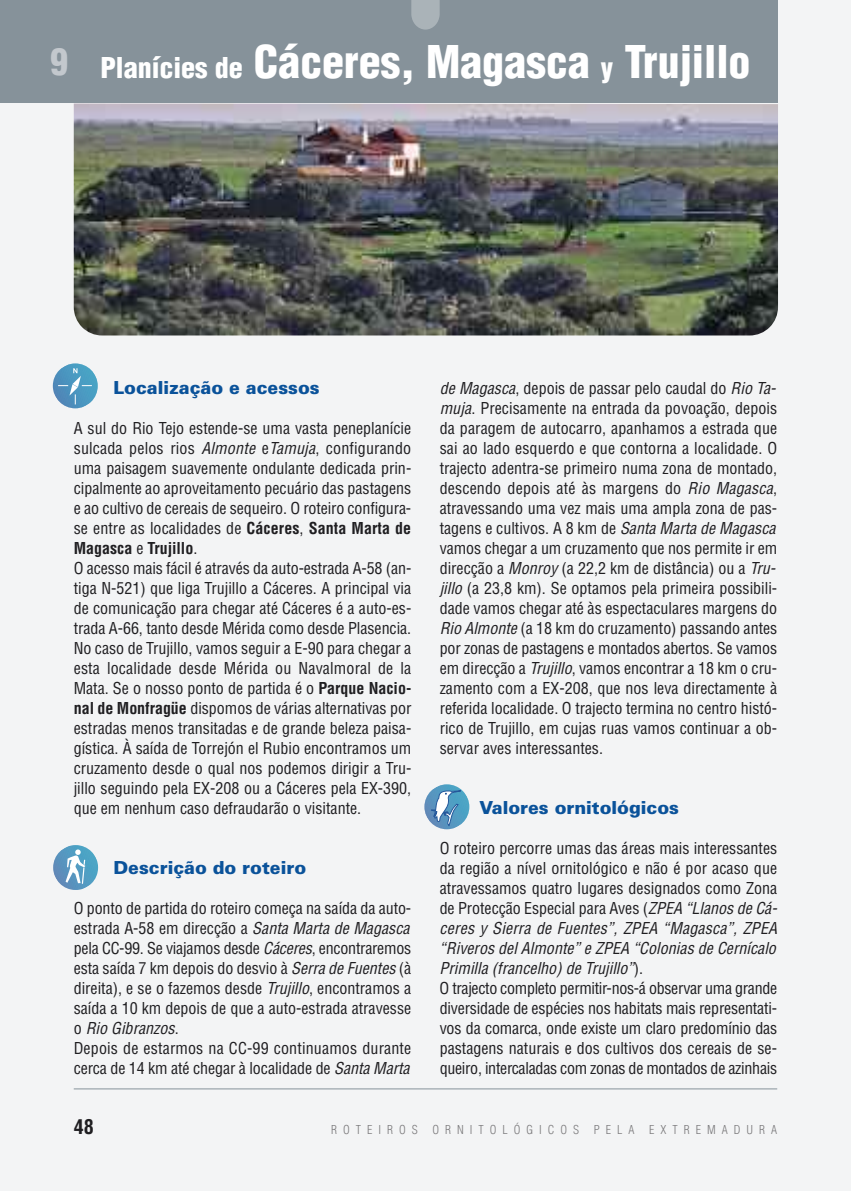
<style>
.page{position:relative;width:851px;height:1191px;background:#fff}
.page>*{position:absolute;margin:0;border:0;box-sizing:border-box;transform-origin:0 0}
.t1{font:900 condensed 44px "Helvetica";color:#fff}
.t2{font:900 condensed 36px "Helvetica";color:#c3c8cd}
.t3{font:700 condensed 20px "Helvetica";color:#1f1e21}
.t4{font:900 18px "Zurich BT";color:#0a529a}
.t5{font:condensed 16px/20px "Helvetica";color:#1f1e21}
.t6{font:300 condensed 12px "Helvetica";letter-spacing:.5em;color:#79787a}
.s1{font-size:28px}
.s2{font-style:italic}
.s3{font-weight:700}
</style>
<div class="page">
<div style="left:0;top:0;width:850px;height:1191px;background:#f3f4f5"></div>
<img style="left:74px;top:103px;width:703px;height:232px">
<div style="left:0;top:0;width:777px;height:102px;background:#86929a"></div>
<svg style="left:411px;top:0;width:28px;height:30px"></svg>
<hr style="left:74px;top:1088px;width:703px;height:1px;background:#86929a">
<svg style="left:53px;top:363px;width:45px;height:45px"></svg>
<svg style="left:53px;top:845px;width:45px;height:45px"></svg>
<svg style="left:424px;top:784px;width:45px;height:45px"></svg>
<h2 class="t2" style="left:50px;top:42px;width:19px">9</h2>
<h1 class="t1" style="left:100px;top:37px;width:651px"><span class="s1">Planícies de</span> Cáceres, Magasca <span class="s1">y</span> Trujillo</h1>
<p class="t4" style="left:113px;top:380px;width:208px">Localização e acessos</p>
<p class="t5" style="left:74px;top:418px;width:339px">A sul do Rio Tejo estende-se uma vasta peneplanície sulcada pelos rios <span class="s2">Almonte</span> e<span class="s2">Tamuja</span>, configurando uma paisagem suavemente ondulante dedicada prin&shy;cipalmente ao aproveitamento pecuário das pastagens e ao cultivo de cereais de sequeiro. O roteiro configura&shy;se entre as localidades de <span class="s3">Cáceres</span>, <span class="s3">Santa Marta de Magasca</span> e <span class="s3">Trujillo</span>.<br>O acesso mais fácil é através da auto-estrada A-58 (an&shy;tiga N-521) que liga Trujillo a Cáceres. A principal via de comunicação para chegar até Cáceres é a auto-es&shy;trada A-66, tanto desde Mérida como desde Plasencia.<br>No caso de Trujillo, vamos seguir a E-90 para chegar a esta localidade desde Mérida ou Navalmoral de la Mata. Se o nosso ponto de partida é o <span class="s3">Parque Nacio&shy;nal de Monfragüe</span> dispomos de várias alternativas por estradas menos transitadas e de grande beleza paisa&shy;gística. À saída de Torrejón el Rubio encontramos um cruzamento desde o qual nos podemos dirigir a Tru&shy;jillo seguindo pela EX-208 ou a Cáceres pela EX-390, que em nenhum caso defraudarão o visitante.</p>
<p class="t4" style="left:113px;top:860px;width:194px">Descrição do roteiro</p>
<p class="t5" style="left:74px;top:898px;width:339px">O ponto de partida do roteiro começa na saída da auto&shy;estrada A-58 em direcção a <span class="s2">Santa Marta de Magasca </span>pela CC-99. Se viajamos desde <span class="s2">Cáceres</span>, encontraremos esta saída 7 km depois do desvio à <span class="s2">Serra de Fuentes</span> (à direita), e se o fazemos desde <span class="s2">Trujillo</span>, encontramos a saída a 10 km depois de que a auto-estrada atravesse o <span class="s2">Rio Gibranzos</span>.<br>Depois de estarmos na CC-99 continuamos durante cerca de 14 km até chegar à localidade de <span class="s2">Santa Marta</span></p>
<p class="t5" style="left:439px;top:378px;width:339px;text-align:justify"><span class="s2">de Magasca</span>, depois de passar pelo caudal do <span class="s2">Rio Ta&shy;muja</span>. Precisamente na entrada da povoação, depois da paragem de autocarro, apanhamos a estrada que sai ao lado esquerdo e que contorna a localidade. O trajecto adentra-se primeiro numa zona de montado, descendo depois até às margens do <span class="s2">Rio Magasca</span>, atravessando uma vez mais uma ampla zona de pas&shy;tagens e cultivos. A 8 km de <span class="s2">Santa Marta de Magasca </span>vamos chegar a um cruzamento que nos permite ir em direcção a <span class="s2">Monroy</span> (a 22,2 km de distância) ou a <span class="s2">Tru&shy;jillo</span> (a 23,8 km). Se optamos pela primeira possibili&shy;dade vamos chegar até às espectaculares margens do <span class="s2">Rio Almonte</span> (a 18 km do cruzamento) passando antes por zonas de pastagens e montados abertos. Se vamos em direcção a <span class="s2">Trujillo</span>, vamos encontrar a 18 km o cru&shy;zamento com a EX-208, que nos leva directamente à referida localidade. O trajecto termina no centro histó&shy;rico de Trujillo, em cujas ruas vamos continuar a ob&shy;servar aves interessantes.</p>
<p class="t4" style="left:479px;top:800px;width:201px">Valores ornitológicos</p>
<p class="t5" style="left:439px;top:838px;width:339px">O roteiro percorre umas das áreas mais interessantes da região a nível ornitológico e não é por acaso que atravessamos quatro lugares designados como Zona de Protecção Especial para Aves (<span class="s2">ZPEA “Llanos de Cá&shy;ceres y Sierra de Fuentes”, ZPEA “Magasca”, ZPEA “Riveros del Almonte” e ZPEA “Colonias de Cernícalo Primilla (francelho) de Trujillo”</span>).<br>O trajecto completo permitir-nos-á observar uma grande diversidade de espécies nos habitats mais representati&shy;vos da comarca, onde existe um claro predomínio das pastagens naturais e dos cultivos dos cereais de se&shy;queiro, intercaladas com zonas de montados de azinhais</p>
<p class="t3" style="left:74px;top:1115px;width:21px">48</p>
<p class="t6" style="left:331px;top:1122px;width:447px">ROTEIROS ORNITOLÓGICOS PELA EXTREMADURA</p>
</div>
